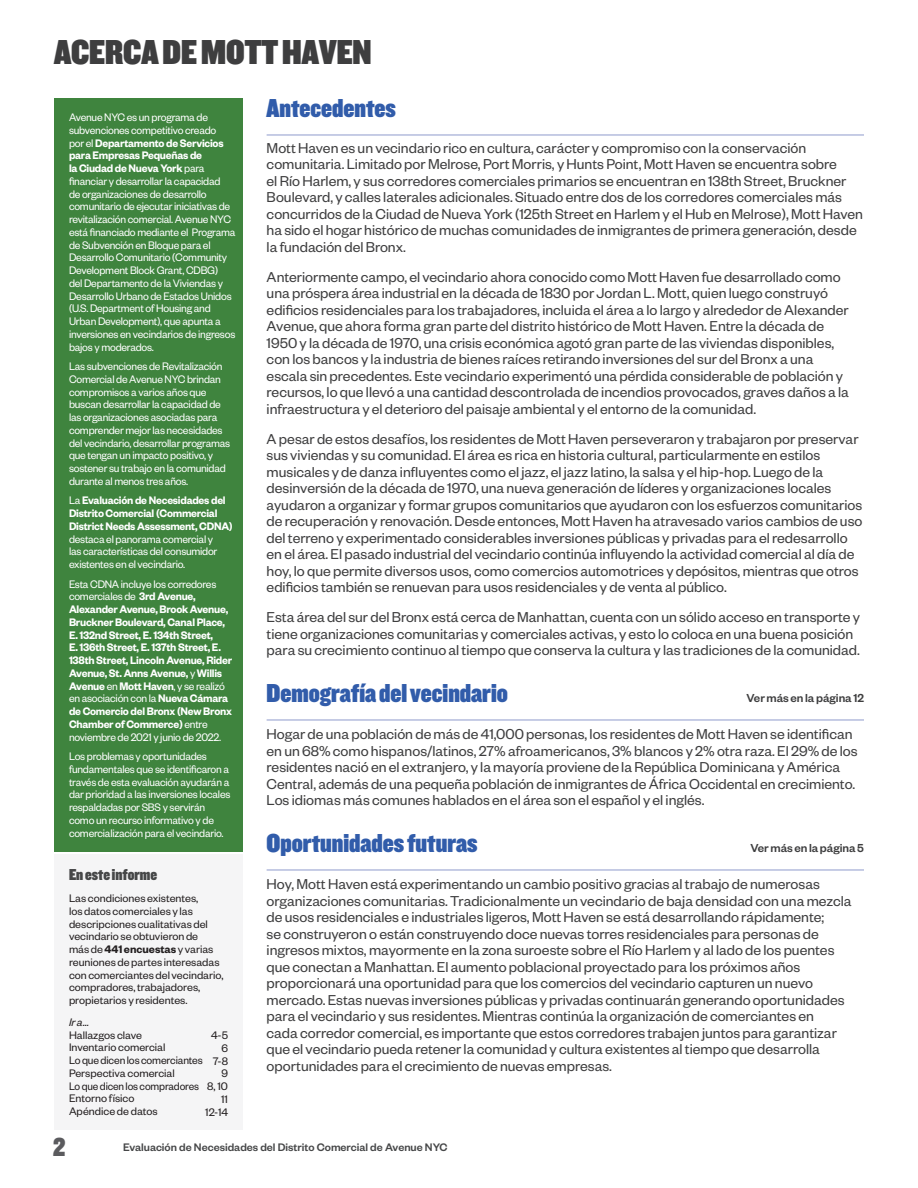
<style>
.page{position:relative;width:918px;height:1188px;background:#fff}
.page>*{position:absolute;margin:0;border:0;box-sizing:border-box;transform-origin:0 0}
.Header_2{font:36px "Knockout HTF90 Ultmt Welterwt";color:#3e3e3f}
.Header_2___in_body_t{font:27px "Knockout HTF90 Ultmt Welterwt";color:#315caa}
.t1{font:27px "Knockout HTF90 Ultmt Welterwt";color:#5b5b5e}
.t2{font:16.5px "Knockout HTF90 Ultmt Welterwt";color:#464748}
.t3{font:15.75px/16.5px "Founders Grotesk";color:#3e3e3f}
.Header_2___in_body_t-2{font:500 12.75px "Founders Grotesk";color:#3e3e3f}
.t4{font:12px/12.8px "Founders Grotesk";letter-spacing:-.02em;color:#fff;scale:.96 1}
.t5{font:600 12px/12.8px "Founders Grotesk";letter-spacing:-.02em;color:#fff;scale:.96 1}
.t6{font:12px/12.8px "Founders Grotesk";color:#231f20}
.t7{font:500 12px "Founders Grotesk";color:#464748}
.t8{font:12px "Founders Grotesk";color:#231f20;scale:.96 1}
.t9{font:12px "Founders Grotesk";color:#231f20;scale:.94 1}
.t10{font:italic 12px "Founders Grotesk";color:#231f20}
.s1{font-weight:600}
.s2{font-weight:400}
</style>
<div class="page">
<hr style="left:267px;top:135px;width:597px;height:1px;background:#8f9acd">
<hr style="left:267px;top:720px;width:597px;height:1px;background:#8f9acd">
<hr style="left:267px;top:870px;width:597px;height:1px;background:#8f9acd">
<div style="left:54px;top:99px;width:189px;height:753px;background:#3f843e"></div>
<div style="left:54px;top:854px;width:189px;height:276px;background:#f5f5f6"></div>
<p class="Header_2" style="left:54px;top:33px;width:319px">ACERCA DE MOTT HAVEN</p>
<p class="t4" style="left:69px;top:110px;width:175px">Avenue NYC es un programa de subvenciones competitivo creado<br>por el <span class="s1">Departamento de Servicios para Empresas Pequeñas de<br>la Ciudad de Nueva York</span> para financiar y desarrollar la capacidad<br>de organizaciones de desarrollo comunitario de ejecutar iniciativas de revitalización comercial. Avenue NYC está financiado mediante el Programa de Subvención en Bloque para el Desarrollo Comunitario (Community Development Block Grant, CDBG)<br>del Departamento de la Viviendas y Desarrollo Urbano de Estados Unidos (U.S. Department of Housing and Urban Development), que apunta a inversiones en vecindarios de ingresos bajos y moderados.</p>
<p class="t4" style="left:69px;top:359px;width:169px">Las subvenciones de Revitalización Comercial de Avenue NYC brindan compromisos a varios años que buscan desarrollar la capacidad de las organizaciones asociadas para comprender mejor las necesidades del vecindario, desarrollar programas que tengan un impacto positivo, y sostener su trabajo en la comunidad durante al menos tres años.</p>
<p class="t4" style="left:69px;top:494px;width:172px">La <span class="s1">Evaluación de Necesidades del Distrito Comercial (Commercial District Needs Assessment, CDNA) </span>destaca el panorama comercial y<br>las características del consumidor existentes en el vecindario.</p>
<p class="t5" style="left:69px;top:577px;width:171px"><span class="s2">Esta CDNA incluye los corredores comerciales de</span> 3rd Avenue,<br>Alexander Avenue, Brook Avenue,<br>Bruckner Boulevard, Canal Place,<br>E. 132nd Street, E. 134th Street,<br>E. 136th Street, E. 137th Street, E.<br>138th Street, Lincoln Avenue, Rider<br>Avenue, St. Anns Avenue, <span class="s2">y</span> Willis<br>Avenue <span class="s2">en</span> Mott Haven<span class="s2">, y se realizó en asociación con la</span> Nueva Cámara de Comercio del Bronx (New Bronx<br>Chamber of Commerce) <span class="s2">entre noviembre de 2021 y junio de 2022.</span></p>
<p class="t4" style="left:69px;top:749px;width:170px">Los problemas y oportunidades fundamentales que se identificaron a través de esta evaluación ayudarán a dar prioridad a las inversiones locales respaldadas por SBS y servirán como un recurso informativo y de comercialización para el vecindario.</p>
<p class="t2" style="left:69px;top:866px;width:90px">En este informe</p>
<p class="t6" style="left:69px;top:891px;width:156px">Las condiciones existentes,<br>los datos comerciales y las descripciones cualitativas del vecindario se obtuvieron de<br>más de <span class="s1">441 encuestas</span> y varias reuniones de partes interesadas con comerciantes del vecindario, compradores, trabajadores, propietarios y residentes.</p>
<p class="t10" style="left:69px;top:1015px;width:22px">Ir a...</p>
<p class="t6" style="left:69px;top:1028px;width:75px">Hallazgos clave</p>
<p class="t6" style="left:69px;top:1041px;width:98px">Inventario comercial</p>
<p class="t8" style="left:69px;top:1053px;width:141px">Lo que dicen los comerciantes</p>
<p class="t6" style="left:69px;top:1066px;width:107px">Perspectiva comercial</p>
<p class="t9" style="left:69px;top:1078px;width:140px">Lo que dicen los compradores</p>
<p class="t6" style="left:69px;top:1092px;width:67px">Entorno físico</p>
<p class="t6" style="left:69px;top:1104px;width:90px">Apéndice de datos</p>
<p class="t6" style="left:211px;top:1028px;width:18px">4-5</p>
<p class="t6" style="left:221px;top:1041px;width:8px">6</p>
<p class="t6" style="left:213px;top:1054px;width:17px">7-8</p>
<p class="t6" style="left:221px;top:1067px;width:8px">9</p>
<p class="t6" style="left:207px;top:1079px;width:22px">8, 10</p>
<p class="t6" style="left:221px;top:1092px;width:8px">11</p>
<p class="t6" style="left:205px;top:1105px;width:24px">12-14</p>
<p class="Header_2___in_body_t" style="left:267px;top:93px;width:131px">Antecedentes</p>
<p class="t3" style="left:267px;top:139px;width:598px">Mott Haven es un vecindario rico en cultura, carácter y compromiso con la conservación comunitaria. Limitado por Melrose, Port Morris, y Hunts Point, Mott Haven se encuentra sobre<br>el Río Harlem, y sus corredores comerciales primarios se encuentran en 138th Street, Bruckner Boulevard, y calles laterales adicionales. Situado entre dos de los corredores comerciales más concurridos de la Ciudad de Nueva York (125th Street en Harlem y el Hub en Melrose), Mott Haven ha sido el hogar histórico de muchas comunidades de inmigrantes de primera generación, desde la fundación del Bronx.</p>
<p class="t3" style="left:267px;top:268px;width:584px">Anteriormente campo, el vecindario ahora conocido como Mott Haven fue desarrollado como una próspera área industrial en la década de 1830 por Jordan L. Mott, quien luego construyó edificios residenciales para los trabajadores, incluida el área a lo largo y alrededor de Alexander Avenue, que ahora forma gran parte del distrito histórico de Mott Haven. Entre la década de 1950 y la década de 1970, una crisis económica agotó gran parte de las viviendas disponibles, con los bancos y la industria de bienes raíces retirando inversiones del sur del Bronx a una escala sin precedentes. Este vecindario experimentó una pérdida considerable de población y recursos, lo que llevó a una cantidad descontrolada de incendios provocados, graves daños a la infraestructura y el deterioro del paisaje ambiental y el entorno de la comunidad.</p>
<p class="t3" style="left:267px;top:430px;width:597px">A pesar de estos desafíos, los residentes de Mott Haven perseveraron y trabajaron por preservar sus viviendas y su comunidad. El área es rica en historia cultural, particularmente en estilos musicales y de danza influyentes como el jazz, el jazz latino, la salsa y el hip-hop. Luego de la desinversión de la década de 1970, una nueva generación de líderes y organizaciones locales ayudaron a organizar y formar grupos comunitarios que ayudaron con los esfuerzos comunitarios de recuperación y renovación. Desde entonces, Mott Haven ha atravesado varios cambios de uso del terreno y experimentado considerables inversiones públicas y privadas para el redesarrollo en el área. El pasado industrial del vecindario continúa influyendo la actividad comercial al día de hoy, lo que permite diversos usos, como comercios automotrices y depósitos, mientras que otros edificios también se renuevan para usos residenciales y de venta al público.</p>
<p class="t3" style="left:267px;top:608px;width:595px">Esta área del sur del Bronx está cerca de Manhattan, cuenta con un sólido acceso en transporte y tiene organizaciones comunitarias y comerciales activas, y esto lo coloca en una buena posición para su crecimiento continuo al tiempo que conserva la cultura y las tradiciones de la comunidad.</p>
<p class="Header_2___in_body_t" style="left:267px;top:678px;width:243px">Demografía del vecindario</p>
<p class="Header_2___in_body_t-2" style="left:746px;top:690px;width:119px">Ver más en la página 12</p>
<p class="t3" style="left:267px;top:725px;width:593px">Hogar de una población de más de 41,000 personas, los residentes de Mott Haven se identifican en un 68% como hispanos/latinos, 27% afroamericanos, 3% blancos y 2% otra raza. El 29% de los residentes nació en el extranjero, y la mayoría proviene de la República Dominicana y América Central, además de una pequeña población de inmigrantes de África Occidental en crecimiento.<br>Los idiomas más comunes hablados en el área son el español y el inglés.</p>
<p class="Header_2___in_body_t" style="left:267px;top:828px;width:212px">Oportunidades futuras</p>
<p class="Header_2___in_body_t-2" style="left:750px;top:840px;width:115px">Ver más en la página 5</p>
<p class="t3" style="left:267px;top:875px;width:586px">Hoy, Mott Haven está experimentando un cambio positivo gracias al trabajo de numerosas organizaciones comunitarias. Tradicionalmente un vecindario de baja densidad con una mezcla de usos residenciales e industriales ligeros, Mott Haven se está desarrollando rápidamente;<br>se construyeron o están construyendo doce nuevas torres residenciales para personas de ingresos mixtos, mayormente en la zona suroeste sobre el Río Harlem y al lado de los puentes que conectan a Manhattan. El aumento poblacional proyectado para los próximos años proporcionará una oportunidad para que los comercios del vecindario capturen un nuevo mercado. Estas nuevas inversiones públicas y privadas continuarán generando oportunidades para el vecindario y sus residentes. Mientras continúa la organización de comerciantes en<br>cada corredor comercial, es importante que estos corredores trabajen juntos para garantizar que el vecindario pueda retener la comunidad y cultura existentes al tiempo que desarrolla oportunidades para el crecimiento de nuevas empresas.</p>
<h2 class="t1" style="left:53px;top:1133px;width:14px">2</h2>
<p class="t7" style="left:123px;top:1140px;width:326px">Evaluación de Necesidades del Distrito Comercial de Avenue NYC</p>
</div>
